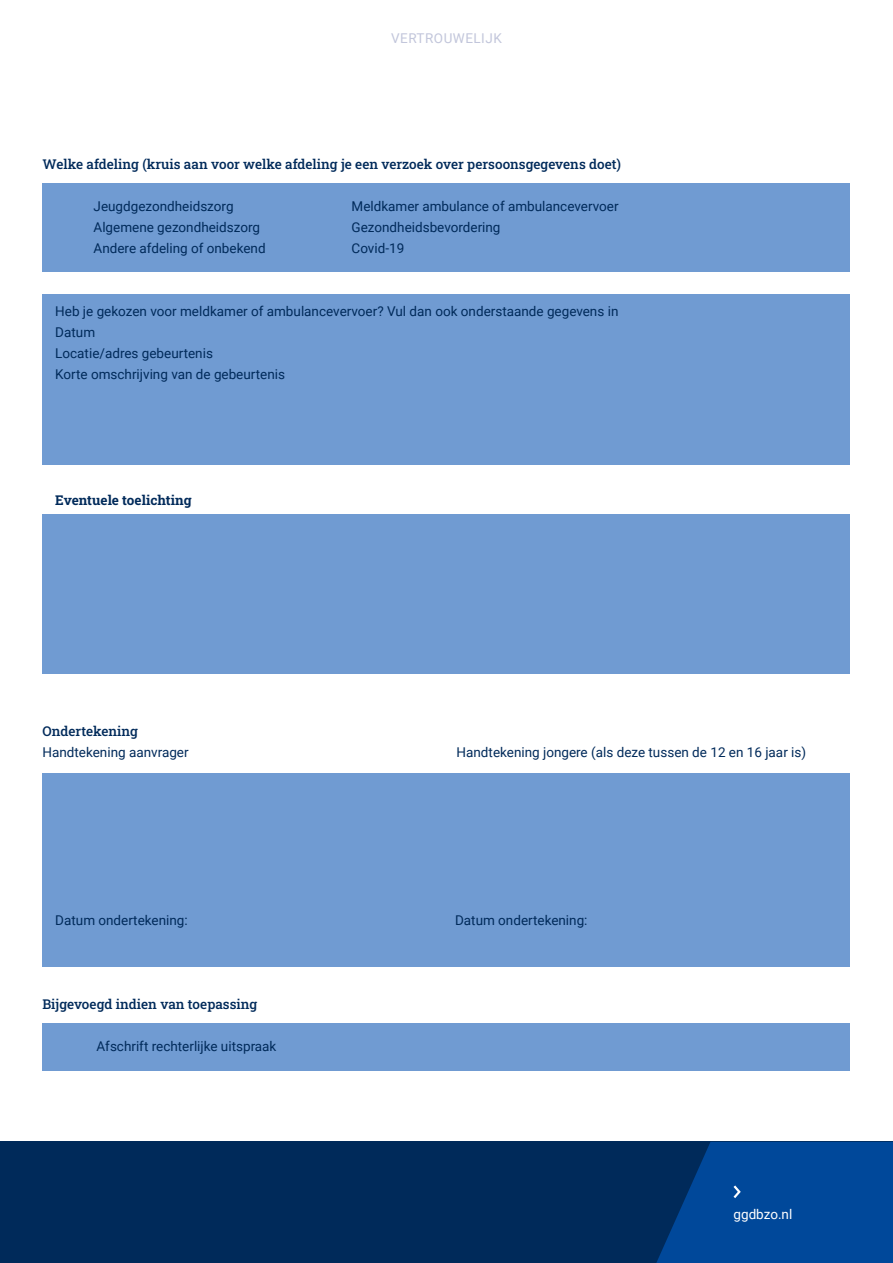
<style>
.page{position:relative;width:893px;height:1263px;background:#fff}
.page>*{position:absolute;margin:0;border:0;box-sizing:border-box;transform-origin:0 0}
.tussenkopje{font:13.5px "Roboto";color:#002a5a}
.tussenkopje-2{font:500 13.5px "Roboto Slab";color:#002a5a}
.tussenkopje-3{font:700 13.5px "Roboto Slab";color:#002a5a}
.t1{font:13.5px "Roboto";letter-spacing:.035em;color:#c2c6db}
.body{font:13.5px "Roboto";color:#fff}
</style>
<div class="page">
<div style="left:43px;top:294px;width:807px;height:171px;background:#709bd2"></div>
<div style="left:43px;top:183px;width:807px;height:88px;background:#709bd2"></div>
<div style="left:43px;top:514px;width:807px;height:160px;background:#709bd2"></div>
<div style="left:43px;top:774px;width:807px;height:193px;background:#709bd2"></div>
<div style="left:43px;top:1023px;width:807px;height:48px;background:#709bd2"></div>
<div style="left:0;top:1142px;width:893px;height:121px;background:#002a5a"></div>
<svg style="left:656px;top:1142px;width:237px;height:121px;background:#004492"></svg>
<p class="t1" style="left:391px;top:28px;width:112px">VERTROUWELIJK</p>
<p class="tussenkopje-2" style="left:43px;top:154px;width:580px">Welke afdeling (kruis aan voor welke afdeling je een verzoek over persoonsgegevens doet)</p>
<p class="tussenkopje" style="left:94px;top:196px;width:142px">Jeugdgezondheidszorg</p>
<p class="tussenkopje" style="left:352px;top:196px;width:268px">Meldkamer ambulance of ambulancevervoer</p>
<p class="tussenkopje" style="left:94px;top:217px;width:168px">Algemene gezondheidszorg</p>
<p class="tussenkopje" style="left:352px;top:217px;width:150px">Gezondheidsbevordering</p>
<p class="tussenkopje" style="left:94px;top:238px;width:174px">Andere afdeling of onbekend</p>
<p class="tussenkopje" style="left:352px;top:238px;width:54px">Covid-19</p>
<p class="tussenkopje" style="left:55px;top:301px;width:565px">Heb je gekozen voor meldkamer of ambulancevervoer? Vul dan ook onderstaande gegevens in</p>
<p class="tussenkopje" style="left:55px;top:322px;width:41px">Datum</p>
<p class="tussenkopje" style="left:55px;top:343px;width:159px">Locatie/adres gebeurtenis</p>
<p class="tussenkopje" style="left:55px;top:364px;width:231px">Korte omschrijving van de gebeurtenis</p>
<p class="tussenkopje-3" style="left:55px;top:490px;width:138px">Eventuele toelichting</p>
<p class="tussenkopje-2" style="left:43px;top:721px;width:97px">Ondertekening</p>
<p class="tussenkopje" style="left:43px;top:742px;width:148px">Handtekening aanvrager</p>
<p class="tussenkopje" style="left:457px;top:742px;width:351px">Handtekening jongere (als deze tussen de 12 en 16 jaar is)</p>
<p class="tussenkopje" style="left:55px;top:910px;width:134px">Datum ondertekening:</p>
<p class="tussenkopje" style="left:455px;top:910px;width:134px">Datum ondertekening:</p>
<p class="tussenkopje-2" style="left:43px;top:994px;width:216px">Bijgevoegd indien van toepassing</p>
<p class="tussenkopje" style="left:97px;top:1036px;width:181px">Afschrift rechterlijke uitspraak</p>
<p class="body" style="left:733px;top:1205px;width:60px">ggdbzo.nl</p>
</div>
